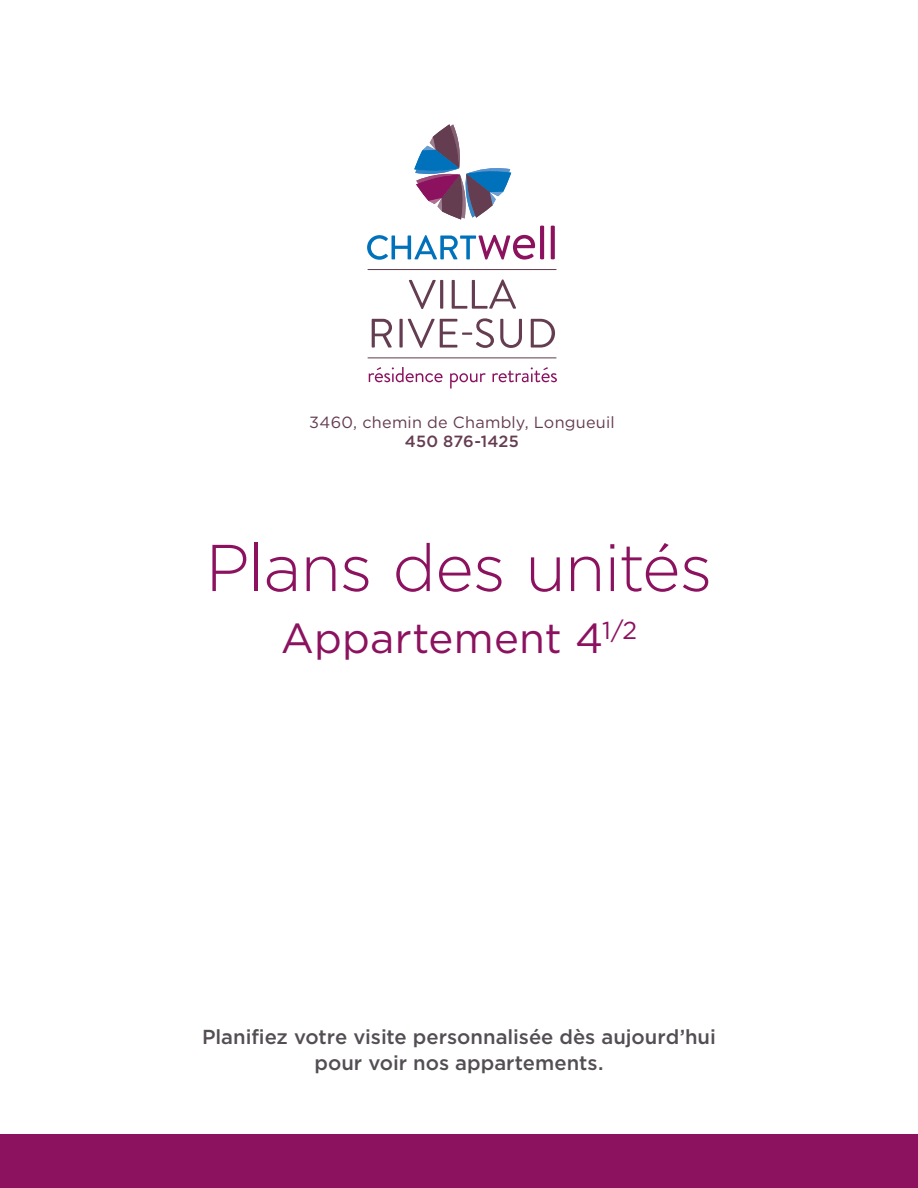
<style>
.page{position:relative;width:918px;height:1188px;background:#fff}
.page>*{position:absolute;margin:0;border:0;box-sizing:border-box;transform-origin:0 0}
.t1{font:300 66px "Gotham HTF";letter-spacing:-.02em;color:#8c1260}
.t2{font:42px "Gotham HTF";letter-spacing:.005em;color:#8c1260}
.t3{font:500 20.25px/25.5px "Gotham HTF";color:#534e53;text-align:center}
.t4{font:16.2px/19.5px "Gotham HTF";letter-spacing:.015em;color:#653d51;text-align:center}
.s1{font-weight:500}
</style>
<div class="page">
<svg style="left:367px;top:235px;width:168px;height:25px"></svg>
<hr style="left:540px;top:226px;width:4px;height:33px;background:#8c1260">
<svg style="left:551px;top:226px;width:4px;height:33px"></svg>
<svg style="left:414px;top:124px;width:97px;height:95px"></svg>
<svg style="left:368px;top:269px;width:189px;height:1px"></svg>
<svg style="left:368px;top:357px;width:189px;height:1px"></svg>
<svg style="left:369px;top:367px;width:188px;height:22px"></svg>
<svg style="left:372px;top:318px;width:183px;height:30px"></svg>
<svg style="left:409px;top:280px;width:107px;height:29px"></svg>
<div style="left:0;top:1134px;width:918px;height:54px;background:#8c1260"></div>
<p class="t4" style="left:309px;top:412px;width:307px">3460, chemin de Chambly, Longueuil<br><span class="s1">450 876-1425</span></p>
<h1 class="t1" style="left:206px;top:532px;width:508px">Plans des unités</h1>
<h1 class="t2" style="left:281px;top:614px;width:358px">Appartement 4<sup>1/2</sup></h1>
<p class="t3" style="left:202px;top:1024px;width:515px">Planifiez votre visite personnalisée dès aujourd’hui pour voir nos appartements.</p>
</div>
